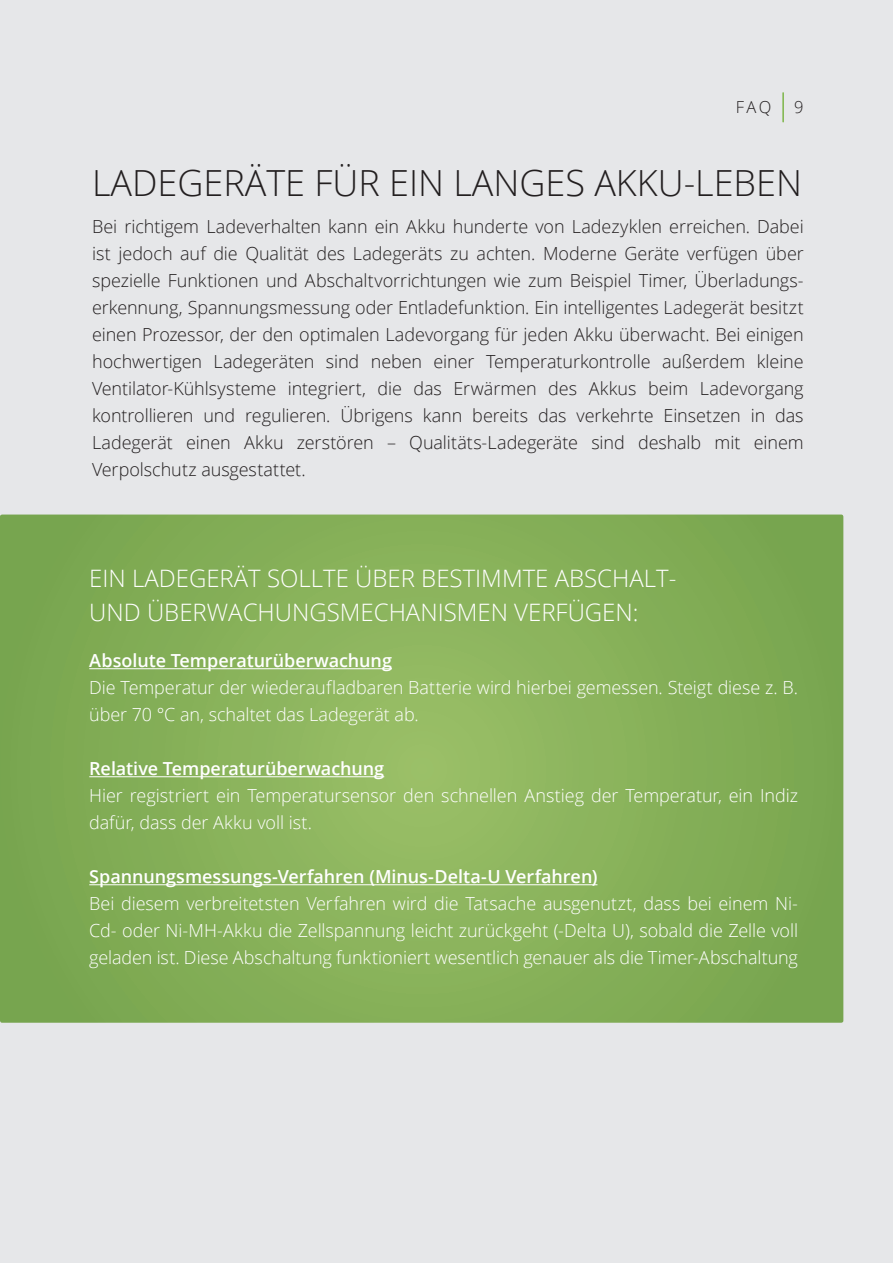
<style>
.page{position:relative;width:893px;height:1263px;background:#e6e7e9}
.page>*{position:absolute;margin:0;border:0;box-sizing:border-box;transform-origin:0 0}
.t1{font:300 36px "Open Sans";color:#231f20}
.t2{font:300 24px/34px "Open Sans";color:#fff}
.t3{font:300 18px/27px "Open Sans";letter-spacing:-.005em;color:#231f20;text-align:justify}
.t4{font:300 18px/27px "Open Sans";letter-spacing:-.005em;color:#fff}
.t5{font:600 18px "Open Sans";letter-spacing:-.005em;color:#fff}
.t6{font:300 16.5px "Open Sans";color:#231f20}
</style>
<div class="page">
<svg style="left:1px;top:514px;width:842px;height:509px;background:#85af58"></svg>
<svg style="left:0;top:159px;width:1px;height:1104px"></svg>
<hr style="left:782px;top:93px;width:2px;height:29px;background:#7db549">
<hr style="left:89px;top:668px;width:303px;height:1px;background:#fff">
<hr style="left:89px;top:776px;width:295px;height:1px;background:#fff">
<hr style="left:89px;top:884px;width:508px;height:1px;background:#fff">
<p class="t6" style="left:736px;top:98px;width:37px">FAQ</p>
<p class="t6" style="left:794px;top:98px;width:11px">9</p>
<h1 class="t1" style="left:92px;top:162px;width:711px">LADEGERÄTE FÜR EIN LANGES AKKU-LEBEN</h1>
<p class="t3" style="left:92px;top:213px;width:713px">Bei richtigem Ladeverhalten kann ein Akku hunderte von Ladezyklen erreichen. Dabei ist jedoch auf die Qualität des Ladegeräts zu achten. Moderne Geräte verfügen über spezielle Funktionen und Abschaltvorrichtungen wie zum Beispiel Timer, Überladungs&shy;erkennung, Spannungsmessung oder Entladefunktion. Ein intelligentes Ladegerät besitzt einen Prozessor, der den optimalen Ladevorgang für jeden Akku überwacht. Bei einigen hochwertigen Ladegeräten sind neben einer Temperaturkontrolle außerdem kleine Ventilator-Kühlsysteme integriert, die das Erwärmen des Akkus beim Ladevorgang kontrollieren und regulieren. Übrigens kann bereits das verkehrte Einsetzen in das Ladegerät einen Akku zerstören – Qualitäts-Ladegeräte sind deshalb mit einem Verpolschutz ausgestattet.</p>
<h2 class="t2" style="left:89px;top:562px;width:589px">EIN LADEGERÄT SOLLTE ÜBER BESTIMMTE ABSCHALT-<br>UND ÜBERWACHUNGSMECHANISMEN VERFÜGEN:</h2>
<p class="t5" style="left:89px;top:648px;width:304px">Absolute Temperaturüberwachung</p>
<p class="t4" style="left:89px;top:675px;width:710px">Die Temperatur der wiederaufladbaren Batterie wird hierbei gemessen. Steigt diese z. B. über 70 °C an, schaltet das Ladegerät ab.</p>
<p class="t5" style="left:89px;top:756px;width:296px">Relative Temperaturüberwachung</p>
<p class="t4" style="left:89px;top:783px;width:710px">Hier registriert ein Temperatursensor den schnellen Anstieg der Temperatur, ein Indiz dafür, dass der Akku voll ist.</p>
<p class="t5" style="left:89px;top:864px;width:510px">Spannungsmessungs-Verfahren (Minus-Delta-U Verfahren)</p>
<p class="t4" style="left:89px;top:891px;width:710px;text-align:justify">Bei diesem verbreitetsten Verfahren wird die Tatsache ausgenutzt, dass bei einem Ni-Cd- oder Ni-MH-Akku die Zellspannung leicht zurückgeht (-Delta U), sobald die Zelle voll geladen ist. Diese Abschaltung funktioniert wesentlich genauer als die Timer-Abschaltung</p>
</div>
